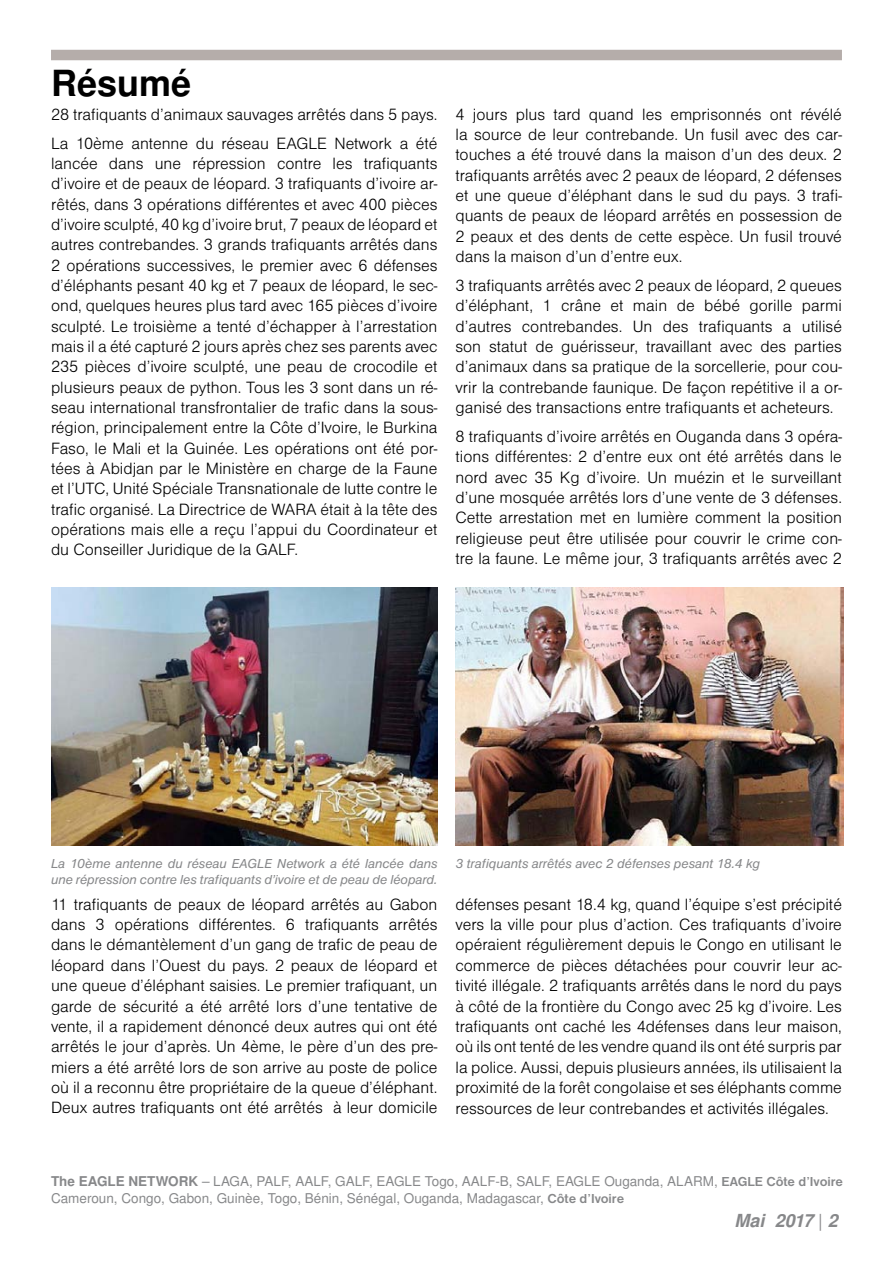
<style>
.page{position:relative;width:893px;height:1263px;background:#fff}
.page>*{position:absolute;margin:0;border:0;box-sizing:border-box;transform-origin:0 0}
.t1{font:700 36px "Nimbus Sans LOT";color:#000}
.t2{font:italic 700 18px "Nimbus Sans LOT";color:#87888a}
.t3{font:16.95px/20.4px "Nimbus Sans DOT Ligh";color:#000;text-align:justify}
.t4{font:13.5px/16.2px "Nimbus Sans LOT";color:#87888a}
.t5{font:italic 13.5px/16.2px "Nimbus Sans DOT";color:#87888a}
.s1{font-weight:700}
.s2{font-family:"Nimbus Sans DOT";font-weight:700}
.s3{font-weight:400;font-style:normal}
</style>
<div class="page">
<div style="left:51px;top:50px;width:791px;height:10px;background:#b5adaa"></div>
<img style="left:51px;top:587px;width:386px;height:258px">
<img style="left:455px;top:587px;width:388px;height:258px">
<h1 class="t1" style="left:51px;top:62px;width:142px">Résumé</h1>
<p class="t3" style="left:51px;top:100px;width:388px;line-height:28.8px">28 trafiquants d’animaux sauvages arrêtés dans 5 pays.<br>La 10ème antenne du réseau EAGLE Network a été</p>
<p class="t3" style="left:51px;top:153px;width:388px">lancée dans une répression contre les trafiquants d’ivoire et de peaux de léopard. 3 trafiquants d’ivoire ar&shy;rêtés, dans 3 opérations différentes et avec 400 pièces d’ivoire sculpté, 40 kg d’ivoire brut, 7 peaux de léopard et autres contrebandes. 3 grands trafiquants arrêtés dans 2 opérations successives, le premier avec 6 défenses d’éléphants pesant 40 kg et 7 peaux de léopard, le sec&shy;ond, quelques heures plus tard avec 165 pièces d’ivoire sculpté. Le troisième a tenté d’échapper à l’arrestation mais il a été capturé 2 jours après chez ses parents avec 235 pièces d’ivoire sculpté, une peau de crocodile et plusieurs peaux de python. Tous les 3 sont dans un ré&shy;seau international transfrontalier de trafic dans la sous&shy;région, principalement entre la Côte d’Ivoire, le Burkina Faso, le Mali et la Guinée. Les opérations ont été por&shy;tées à Abidjan par le Ministère en charge de la Faune et l’UTC, Unité Spéciale Transnationale de lutte contre le trafic organisé. La Directrice de WARA était à la tête des opérations mais elle a reçu l’appui du Coordinateur et du Conseiller Juridique de la GALF.</p>
<p class="t3" style="left:455px;top:104px;width:388px">4 jours plus tard quand les emprisonnés ont révélé la source de leur contrebande. Un fusil avec des car&shy;touches a été trouvé dans la maison d’un des deux. 2 trafiquants arrêtés avec 2 peaux de léopard, 2 défenses et une queue d’éléphant dans le sud du pays. 3 trafi&shy;quants de peaux de léopard arrêtés en possession de 2 peaux et des dents de cette espèce. Un fusil trouvé dans la maison d’un d’entre eux.</p>
<p class="t3" style="left:455px;top:275px;width:388px">3 trafiquants arrêtés avec 2 peaux de léopard, 2 queues d’éléphant, 1 crâne et main de bébé gorille parmi d’autres contrebandes. Un des trafiquants a utilisé son statut de guérisseur, travaillant avec des parties d’animaux dans sa pratique de la sorcellerie, pour cou&shy;vrir la contrebande faunique. De façon repétitive il a or&shy;ganisé des transactions entre trafiquants et acheteurs.</p>
<p class="t3" style="left:455px;top:426px;width:388px">8 trafiquants d’ivoire arrêtés en Ouganda dans 3 opéra&shy;tions différentes: 2 d’entre eux ont été arrêtés dans le nord avec 35 Kg d’ivoire. Un muézin et le surveillant d’une mosquée arrêtés lors d’une vente de 3 défenses.<br>Cette arrestation met en lumière comment la position religieuse peut être utilisée pour couvrir le crime con&shy;tre la faune. Le même jour, 3 trafiquants arrêtés avec 2</p>
<p class="t5" style="left:51px;top:855px;width:388px">La 10ème antenne du réseau EAGLE Network a été lancée dans une répression contre les trafiquants d’ivoire et de peau de léopard.</p>
<p class="t5" style="left:455px;top:855px;width:306px">3 trafiquants arrêtés avec 2 défenses pesant 18.4 kg</p>
<p class="t3" style="left:51px;top:894px;width:388px">11 trafiquants de peaux de léopard arrêtés au Gabon dans 3 opérations différentes. 6 trafiquants arrêtés dans le démantèlement d’un gang de trafic de peau de léopard dans l’Ouest du pays. 2 peaux de léopard et une queue d’éléphant saisies. Le premier trafiquant, un garde de sécurité a été arrêté lors d’une tentative de vente, il a rapidement dénoncé deux autres qui ont été arrêtés le jour d’après. Un 4ème, le père d’un des pre&shy;miers a été arrêté lors de son arrive au poste de police où il a reconnu être propriétaire de la queue d’éléphant.<br>Deux autres trafiquants ont été arrêtés à leur domicile</p>
<p class="t3" style="left:455px;top:894px;width:388px">défenses pesant 18.4 kg, quand l’équipe s’est précipité vers la ville pour plus d’action. Ces trafiquants d’ivoire opéraient régulièrement depuis le Congo en utilisant le commerce de pièces détachées pour couvrir leur ac&shy;tivité illégale. 2 trafiquants arrêtés dans le nord du pays à côté de la frontière du Congo avec 25 kg d’ivoire. Les trafiquants ont caché les 4défenses dans leur maison, où ils ont tenté de les vendre quand ils ont été surpris par la police. Aussi, depuis plusieurs années, ils utilisaient la proximité de la forêt congolaise et ses éléphants comme ressources de leur contrebandes et activités illégales.</p>
<p class="t4" style="left:51px;top:1174px;width:793px"><span class="s1">The EAGLE NETWORK</span> – LAGA, PALF, AALF, GALF, EAGLE Togo, AALF-B, SALF, EAGLE Ouganda, ALARM, <span class="s2">EAGLE Côte d’Ivoire<br></span>Cameroun, Congo, Gabon, Guinèe, Togo, Bénin, Sénégal, Ouganda, Madagascar, <span class="s2">Côte d’Ivoire</span></p>
<p class="t2" style="left:735px;top:1210px;width:105px">Mai 2017 <span class="s3">|</span> 2</p>
</div>
